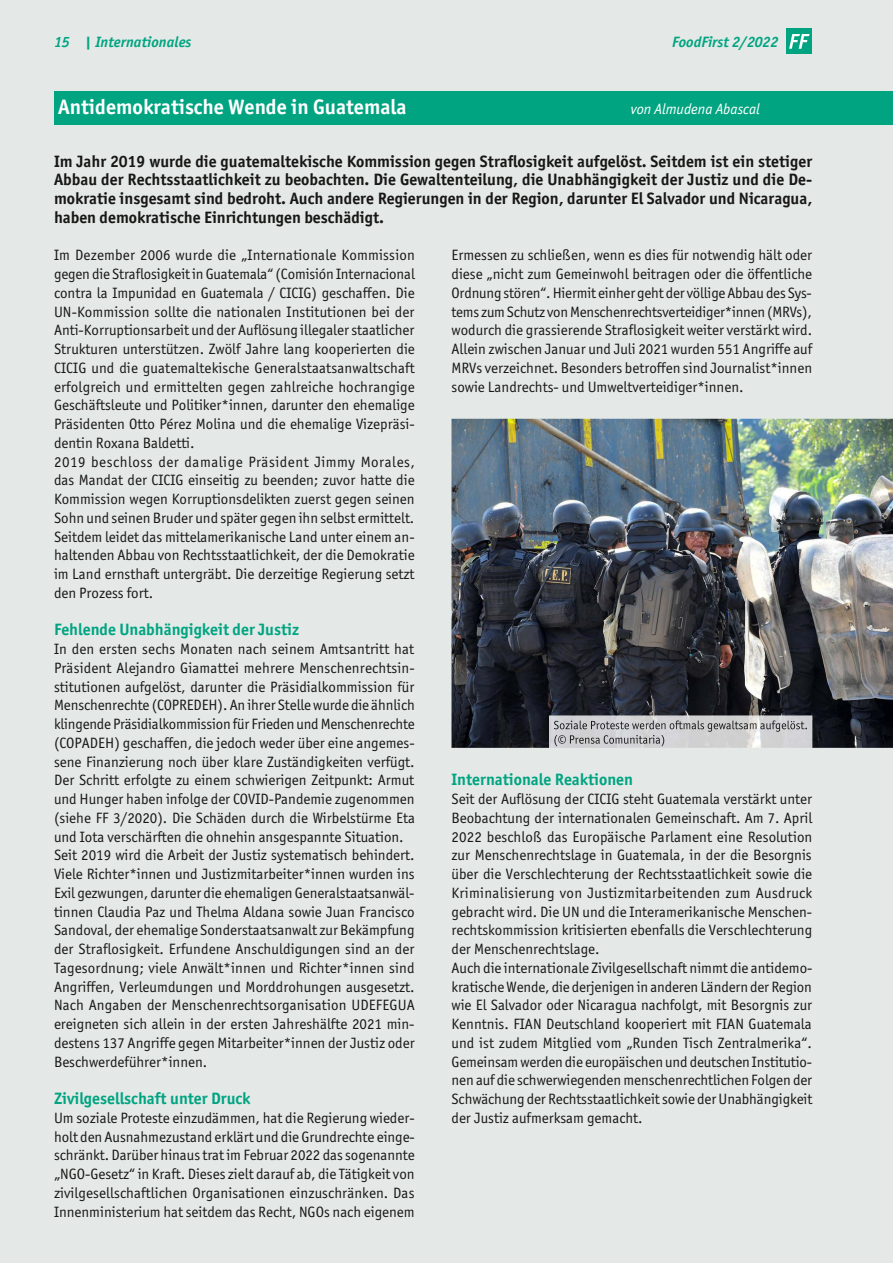
<style>
.page{position:relative;width:893px;height:1263px;background:#e4e9e7}
.page>*{position:absolute;margin:0;border:0;box-sizing:border-box;transform-origin:0 0}
.t1{font:700 21px "Officina Sans ITC";color:#fff}
.t2{font:700 16.5px/18.8px "Officina Sans ITC";color:#181716;text-align:justify}
.t3{font:700 16.5px "Officina Sans ITC";color:#00a481}
.t4{font:15px/18.8px "Officina Sans ITC Boo";color:#181716}
.t5{font:italic 700 15px "Officina Sans ITC";color:#00a481}
.t6{font:15px "Officina Sans ITC Boo It";color:#fff}
</style>
<div class="page">
<img style="left:451px;top:419px;width:442px;height:329px">
<img style="left:549px;top:716px;width:263px;height:32px">
<img style="left:554px;top:720px;width:253px;height:12px">
<img style="left:554px;top:735px;width:110px;height:11px">
<div style="left:787px;top:29px;width:25px;height:25px;background:#00a481"></div>
<svg style="left:789px;top:34px;width:21px;height:15px"></svg>
<div style="left:54px;top:91px;width:839px;height:34px;background:#00a481"></div>
<p class="t5" style="left:54px;top:33px;width:139px">15 | Internationales</p>
<p class="t5" style="left:672px;top:33px;width:108px">FoodFirst 2/2022</p>
<h1 class="t1" style="left:58px;top:94px;width:350px">Antidemokratische Wende in guatemala</h1>
<p class="t6" style="left:631px;top:101px;width:130px">von Almudena Abascal</p>
<p class="t2" style="left:54px;top:151px;width:760px">Im Jahr 2019 wurde die guatemaltekische Kommission gegen straflosigkeit aufgelöst. seitdem ist ein stetiger Abbau der Rechtsstaatlichkeit zu beobachten. Die gewaltenteilung, die unabhängigkeit der Justiz und die De&shy;mokratie insgesamt sind bedroht. Auch andere Regierungen in der Region, darunter El salvador und Nicaragua, haben demokratische Einrichtungen beschädigt.</p>
<p class="t4" style="left:54px;top:246px;width:362px">Im Dezember 2006 wurde die „Internationale Kommission gegen die Straflosigkeit in Guatemala“ (comisión Internacional contra la Impunidad en Guatemala / cIcIG) geschaffen. Die UN-Kommission sollte die nationalen Institutionen bei der Anti-Korruptionsarbeit und der Auflösung illegaler staatlicher Strukturen unterstützen. Zwölf Jahre lang kooperierten die cIcIG und die guatemaltekische Generalstaatsanwaltschaft erfolgreich und ermittelten gegen zahlreiche hochrangige Geschäftsleute und Politiker*innen, darunter den ehemalige Präsidenten Otto Pérez Molina und die ehemalige Vizepräsi&shy;dentin Roxana Baldetti.<br>2019 beschloss der damalige Präsident Jimmy Morales, das Mandat der cIcIG einseitig zu beenden; zuvor hatte die Kommission wegen Korruptionsdelikten zuerst gegen seinen Sohn und seinen Bruder und später gegen ihn selbst ermittelt.<br>Seitdem leidet das mittelamerikanische Land unter einem an&shy;haltenden Abbau von Rechtsstaatlichkeit, der die Demokratie im Land ernsthaft untergräbt. Die derzeitige Regierung setzt den Prozess fort.</p>
<p class="t3" style="left:54px;top:619px;width:247px">Fehlende unabhängigkeit der Justiz</p>
<p class="t4" style="left:54px;top:639px;width:362px">In den ersten sechs Monaten nach seinem Amtsantritt hat Präsident Alejandro Giamattei mehrere Menschenrechtsin&shy;stitutionen aufgelöst, darunter die Präsidialkommission für Menschenrechte (cOPREDEh). An ihrer Stelle wurde die ähnlich klingende Präsidialkommission für Frieden und Menschenrechte (cOPADEh) geschaffen, die jedoch weder über eine angemes&shy;sene Finanzierung noch über klare Zuständigkeiten verfügt.<br>Der Schritt erfolgte zu einem schwierigen Zeitpunkt: Armut und hunger haben infolge der cOVID-Pandemie zugenommen (siehe FF 3/2020). Die Schäden durch die Wirbelstürme Eta und Iota verschärften die ohnehin ansgespannte Situation.<br>Seit 2019 wird die Arbeit der Justiz systematisch behindert.<br>Viele Richter*innen und Justizmitarbeiter*innen wurden ins Exil gezwungen, darunter die ehemaligen Generalstaatsanwäl&shy;tinnen claudia Paz und Thelma Aldana sowie Juan Francisco Sandoval, der ehemalige Sonderstaatsanwalt zur Bekämpfung der Straflosigkeit. Erfundene Anschuldigungen sind an der Tagesordnung; viele Anwält*innen und Richter*innen sind Angriffen, Verleumdungen und Morddrohungen ausgesetzt.<br>Nach Angaben der Menschenrechtsorganisation UDEFEGUA ereigneten sich allein in der ersten Jahreshälfte 2021 min&shy;destens 137 Angriffe gegen Mitarbeiter*innen der Justiz oder Beschwerdeführer*innen.</p>
<p class="t3" style="left:54px;top:1088px;width:198px">Zivilgesellschaft unter Druck</p>
<p class="t4" style="left:54px;top:1108px;width:362px;text-align:justify">Um soziale Proteste einzudämmen, hat die Regierung wieder&shy;holt den Ausnahmezustand erklärt und die Grundrechte einge&shy;schränkt. Darüber hinaus trat im Februar 2022 das sogenannte „NGO-Gesetz“ in Kraft. Dieses zielt darauf ab, die Tätigkeit von zivilgesellschaftlichen Organisationen einzuschränken. Das Innenministerium hat seitdem das Recht, NGOs nach eigenem</p>
<p class="t4" style="left:451px;top:246px;width:362px;text-align:justify">Ermessen zu schließen, wenn es dies für notwendig hält oder diese „nicht zum Gemeinwohl beitragen oder die öffentliche Ordnung stören“. hiermit einher geht der völlige Abbau des Sys&shy;tems zum Schutz von Menschenrechtsverteidiger*innen (MRVs), wodurch die grassierende Straflosigkeit weiter verstärkt wird.<br>Allein zwischen Januar und Juli 2021 wurden 551 Angriffe auf MRVs verzeichnet. Besonders betroffen sind Journalist*innen sowie Landrechts- und Umweltverteidiger*innen.</p>
<p class="t3" style="left:451px;top:769px;width:183px">Internationale Reaktionen</p>
<p class="t4" style="left:451px;top:789px;width:362px">Seit der Auflösung der cIcIG steht Guatemala verstärkt unter Beobachtung der internationalen Gemeinschaft. Am 7. April 2022 beschloß das Europäische Parlament eine Resolution zur Menschenrechtslage in Guatemala, in der die Besorgnis über die Verschlechterung der Rechtsstaatlichkeit sowie die Kriminalisierung von Justizmitarbeitenden zum Ausdruck gebracht wird. Die UN und die Interamerikanische Menschen&shy;rechtskommission kritisierten ebenfalls die Verschlechterung der Menschenrechtslage.<br>Auch die internationale Zivilgesellschaft nimmt die antidemo&shy;kratische Wende, die derjenigen in anderen Ländern der Region wie El Salvador oder Nicaragua nachfolgt, mit Besorgnis zur Kenntnis. FIAN Deutschland kooperiert mit FIAN Guatemala und ist zudem Mitglied vom „Runden Tisch Zentralmerika“.<br>Gemeinsam werden die europäischen und deutschen Institutio&shy;nen auf die schwerwiegenden menschenrechtlichen Folgen der Schwächung der Rechtsstaatlichkeit sowie der Unabhängigkeit der Justiz aufmerksam gemacht.</p>
</div>
